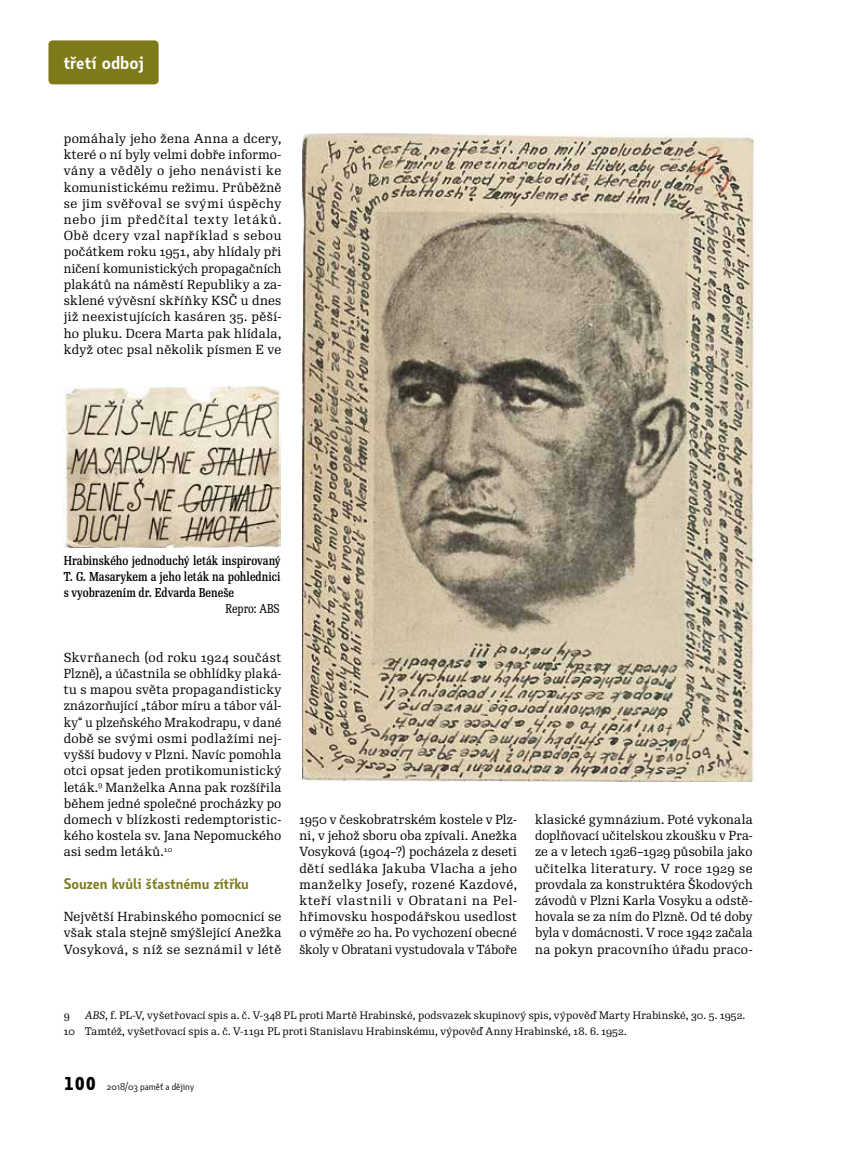
<style>
.page{position:relative;width:859px;height:1149px;background:#fff}
.page>*{position:absolute;margin:0;border:0;box-sizing:border-box;transform-origin:0 0}
.t1{font:600 18px "Botanika Std";letter-spacing:.005em;color:#fff}
.t2{font:600 15px "Botanika Std";color:#7d7a1a}
.t3{font:12.75px/16.2px "Re Public Std";letter-spacing:.02em;color:#000;text-align:justify}
.t4{font:500 12.45px/16.2px "Re Public Std Cond";color:#000;text-align:justify}
.t5{font:12.45px "Re Public Std Cond";color:#000}
.t6{font:10.5px/16.2px "Re Public Std";letter-spacing:.015em;color:#000}
.t7{font:9.75px "Botanika Std";color:#000}
.s1{font-style:italic}
.s2{font-family:"Botanika Mono";font-weight:700;font-size:18px}
</style>
<div class="page">
<div style="left:48px;top:40px;width:111px;height:44px;background:#7d7a1a;border-radius:4px"></div>
<img style="left:303px;top:134px;width:452px;height:647px">
<img style="left:64px;top:386px;width:216px;height:161px">
<h1 class="t1" style="left:64px;top:50px;width:82px">třetí odboj</h1>
<p class="t3" style="left:64px;top:130px;width:219px">pomáhaly jeho žena Anna a dcery, které o ní byly velmi dobře informo&shy;vány a věděly o jeho nenávisti ke komunistickému režimu. Průběžně se jim svěřoval se svými úspěchy nebo jim předčítal texty letáků.<br>Obě dcery vzal například s sebou počátkem roku 1951, aby hlídaly při ničení komunistických propagačních plakátů na náměstí Republiky a za&shy;sklené vývěsní skříňky KSČ u dnes již neexistujících kasáren 35. pěší&shy;ho pluku. Dcera Marta pak hlídala, když otec psal několik písmen E ve</p>
<p class="t4" style="left:64px;top:552px;width:218px">Hrabinského jednoduchý leták inspirovaný T. G. Masarykem a jeho leták na pohlednici s vyobrazením dr. Edvarda Beneše</p>
<p class="t5" style="left:226px;top:600px;width:56px">Repro: ABS</p>
<p class="t3" style="left:64px;top:649px;width:219px">Skvrňanech (od roku 1924 součást Plzně), a účastnila se obhlídky plaká&shy;tu s mapou světa propagandisticky znázorňující „tábor míru a tábor vál&shy;ky“ u plzeňského Mrakodrapu, v dané době se svými osmi podlažími nej&shy;vyšší budovy v Plzni. Navíc pomohla otci opsat jeden protikomunistický leták.<sup>9</sup> Manželka Anna pak rozšířila během jedné společné procházky po domech v blízkosti redemptoristic&shy;kého kostela sv. Jana Nepomuckého asi sedm letáků.<sup>10</sup></p>
<p class="t2" style="left:64px;top:873px;width:187px">Souzen kvůli šťastnému zítřku</p>
<p class="t3" style="left:64px;top:908px;width:219px">Největší Hrabinského pomocnicí se však stala stejně smýšlející Anežka Vosyková, s níž se seznámil v létě</p>
<p class="t3" style="left:299px;top:811px;width:219px">1950 v českobratrském kostele v Plz&shy;ni, v jehož sboru oba zpívali. Anežka Vosyková (1904–?) pocházela z deseti dětí sedláka Jakuba Vlacha a jeho manželky Josefy, rozené Kazdové, kteří vlastnili v Obratani na Pel&shy;hřimovsku hospodářskou usedlost o výměře 20 ha. Po vychození obecné školy v Obratani vystudovala v Táboře</p>
<p class="t3" style="left:535px;top:811px;width:219px">klasické gymnázium. Poté vykonala doplňovací učitelskou zkoušku v Pra&shy;ze a v letech 1926–1929 působila jako učitelka literatury. V roce 1929 se provdala za konstruktéra Škodových závodů v Plzni Karla Vosyku a odstě&shy;hovala se za ním do Plzně. Od té doby byla v domácnosti. V roce 1942 začala na pokyn pracovního úřadu praco-</p>
<p class="t6" style="left:64px;top:1006px;width:683px;text-indent:21px"><span class="s1">ABS</span>, f. PL-V, vyšetřovací spis a. č. V-348 PL proti Martě Hrabinské, podsvazek skupinový spis, výpověď Marty Hrabinské, 30. 5. 1952.<br>10 Tamtéž, vyšetřovací spis a. č. V-1191 PL proti Stanislavu Hrabinskému, výpověď Anny Hrabinské, 18. 6. 1952.</p>
<p class="t6" style="left:64px;top:1006px;width:8px">9</p>
<p class="t7" style="left:64px;top:1079px;width:132px"><span class="s2">100</span> 2018/03 paměť a dějiny</p>
</div>
